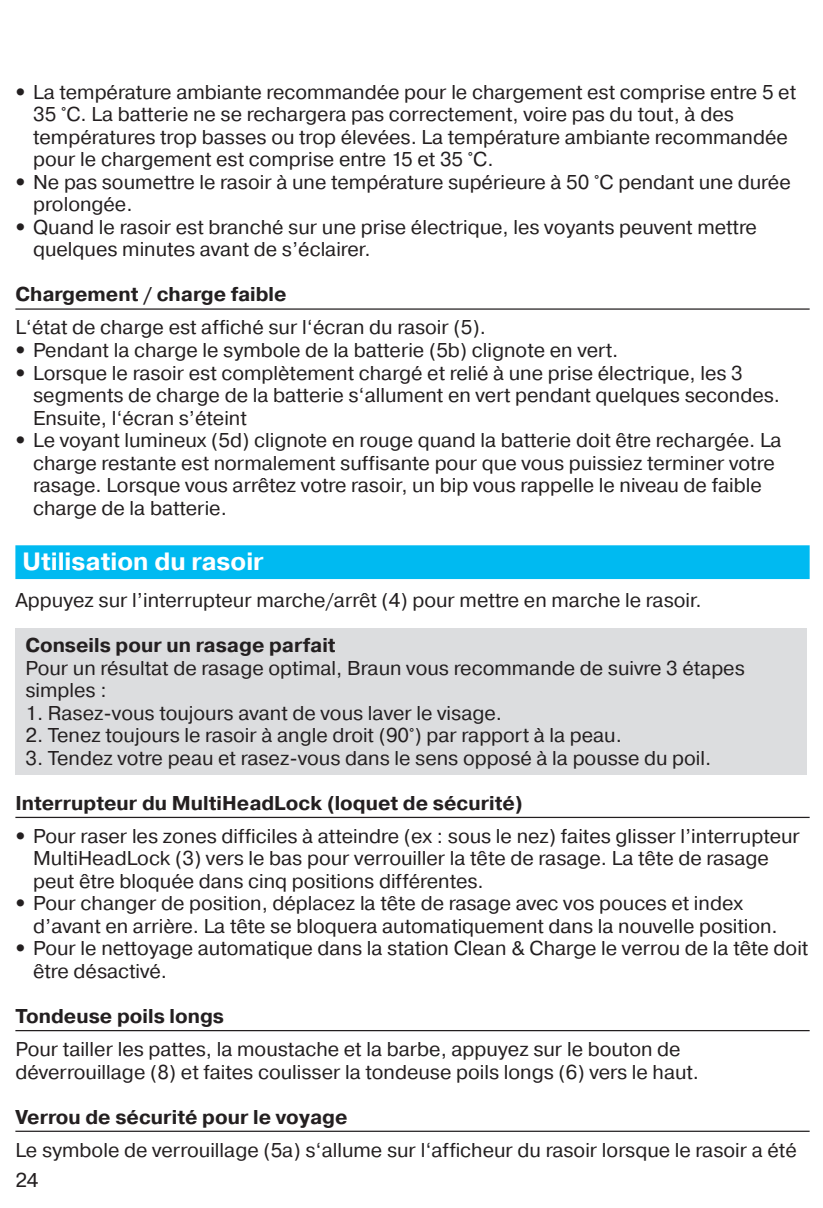
<style>
.page{position:relative;width:823px;height:1208px;background:#fff}
.page>*{position:absolute;margin:0;border:0;box-sizing:border-box;transform-origin:0 0}
.t1{font:700 25px "Pragmatica";color:#fff}
.t2{font:20px/22.5px "Pragmatica";color:#231f20}
.t3{font:700 20px "Pragmatica";color:#231f20}
.s1{font-family:"Helvetica Neue"}
.s2{font-weight:700}
</style>
<div class="page">
<hr style="left:15px;top:308px;width:794px;height:2px;background:#231f20">
<div style="left:15px;top:545px;width:794px;height:34px;background:#00baf1"></div>
<hr style="left:15px;top:817px;width:794px;height:1px;background:#231f20">
<hr style="left:15px;top:1030px;width:794px;height:1px;background:#231f20">
<hr style="left:15px;top:1130px;width:794px;height:2px;background:#231f20">
<div style="left:15px;top:628px;width:792px;height:146px;background:#dcdddf"></div>
<p class="t2" style="left:33px;top:82px;width:764px;text-indent:-18px"><span class="s1">•</span> La température ambiante recommandée pour le chargement est comprise entre 5 et 35 °C. La batterie ne se rechargera pas correctement, voire pas du tout, à des températures trop basses ou trop élevées. La température ambiante recommandée pour le chargement est comprise entre 15 et 35 °C.</p>
<p class="t2" style="left:33px;top:172px;width:759px;text-indent:-18px"><span class="s1">•</span> Ne pas soumettre le rasoir à une température supérieure à 50 °C pendant une durée prolongée.</p>
<p class="t2" style="left:33px;top:217px;width:725px;text-indent:-18px"><span class="s1">•</span> Quand le rasoir est branché sur une prise électrique, les voyants peuvent mettre quelques minutes avant de s’éclairer.</p>
<p class="t2" style="left:15px;top:279px;width:472px;line-height:33.2px"><span class="s2">Chargement / charge faible<br></span>L‘état de charge est affiché sur l‘écran du rasoir (5).</p>
<p class="t2" style="left:15px;top:340px;width:604px"><span class="s1">•</span> Pendant la charge le symbole de la batterie (5b) clignote en vert.</p>
<p class="t2" style="left:33px;top:363px;width:748px;text-indent:-18px"><span class="s1">•</span> Lorsque le rasoir est complètement chargé et relié à une prise électrique, les 3 segments de charge de la batterie s‘allument en vert pendant quelques secondes.<br>Ensuite, l‘écran s’éteint</p>
<p class="t2" style="left:33px;top:430px;width:750px;text-indent:-18px"><span class="s1">•</span> Le voyant lumineux (5d) clignote en rouge quand la batterie doit être rechargée. La charge restante est normalement suffisante pour que vous puissiez terminer votre rasage. Lorsque vous arrêtez votre rasoir, un bip vous rappelle le niveau de faible charge de la batterie.</p>
<p class="t1" style="left:22px;top:552px;width:243px">Utilisation du rasoir</p>
<p class="t2" style="left:15px;top:590px;width:687px">Appuyez sur l’interrupteur marche/arrêt (4) pour mettre en marche le rasoir.</p>
<p class="t2" style="left:25px;top:635px;width:720px"><span class="s2">Conseils pour un rasage parfait<br></span>Pour un résultat de rasage optimal, Braun vous recommande de suivre 3 étapes simples :</p>
<p class="t2" style="left:25px;top:703px;width:478px">1. Rasez-vous toujours avant de vous laver le visage.</p>
<p class="t2" style="left:25px;top:725px;width:598px">2. Tenez toujours le rasoir à angle droit (90°) par rapport à la peau.</p>
<p class="t2" style="left:25px;top:748px;width:687px">3. Tendez votre peau et rasez-vous dans le sens opposé à la pousse du poil.</p>
<p class="t3" style="left:15px;top:795px;width:509px">Interrupteur du MultiHeadLock (loquet de sécurité)</p>
<p class="t2" style="left:33px;top:826px;width:768px;text-indent:-18px"><span class="s1">•</span> Pour raser les zones difficiles à atteindre (ex : sous le nez) faites glisser l’interrupteur<br>MultiHeadLock (3) vers le bas pour verrouiller la tête de rasage. La tête de rasage peut être bloquée dans cinq positions différentes.</p>
<p class="t2" style="left:33px;top:893px;width:746px;text-indent:-18px"><span class="s1">•</span> Pour changer de position, déplacez la tête de rasage avec vos pouces et index d’avant en arrière. La tête se bloquera automatiquement dans la nouvelle position.</p>
<p class="t2" style="left:33px;top:938px;width:776px;text-indent:-18px"><span class="s1">•</span> Pour le nettoyage automatique dans la station Clean &amp; Charge le verrou de la tête doit être désactivé.</p>
<p class="t2" style="left:15px;top:1001px;width:666px;line-height:33.2px"><span class="s2">Tondeuse poils longs<br></span>Pour tailler les pattes, la moustache et la barbe, appuyez sur le bouton de</p>
<p class="t2" style="left:15px;top:1062px;width:685px">déverrouillage (8) et faites coulisser la tondeuse poils longs (6) vers le haut.</p>
<p class="t2" style="left:15px;top:1101px;width:782px;line-height:33.2px"><span class="s2">Verrou de sécurité pour le voyage<br></span>Le symbole de verrouillage (5a) s‘allume sur l‘afficheur du rasoir lorsque le rasoir a été</p>
<p class="t2" style="left:15px;top:1170px;width:25px">24</p>
</div>
